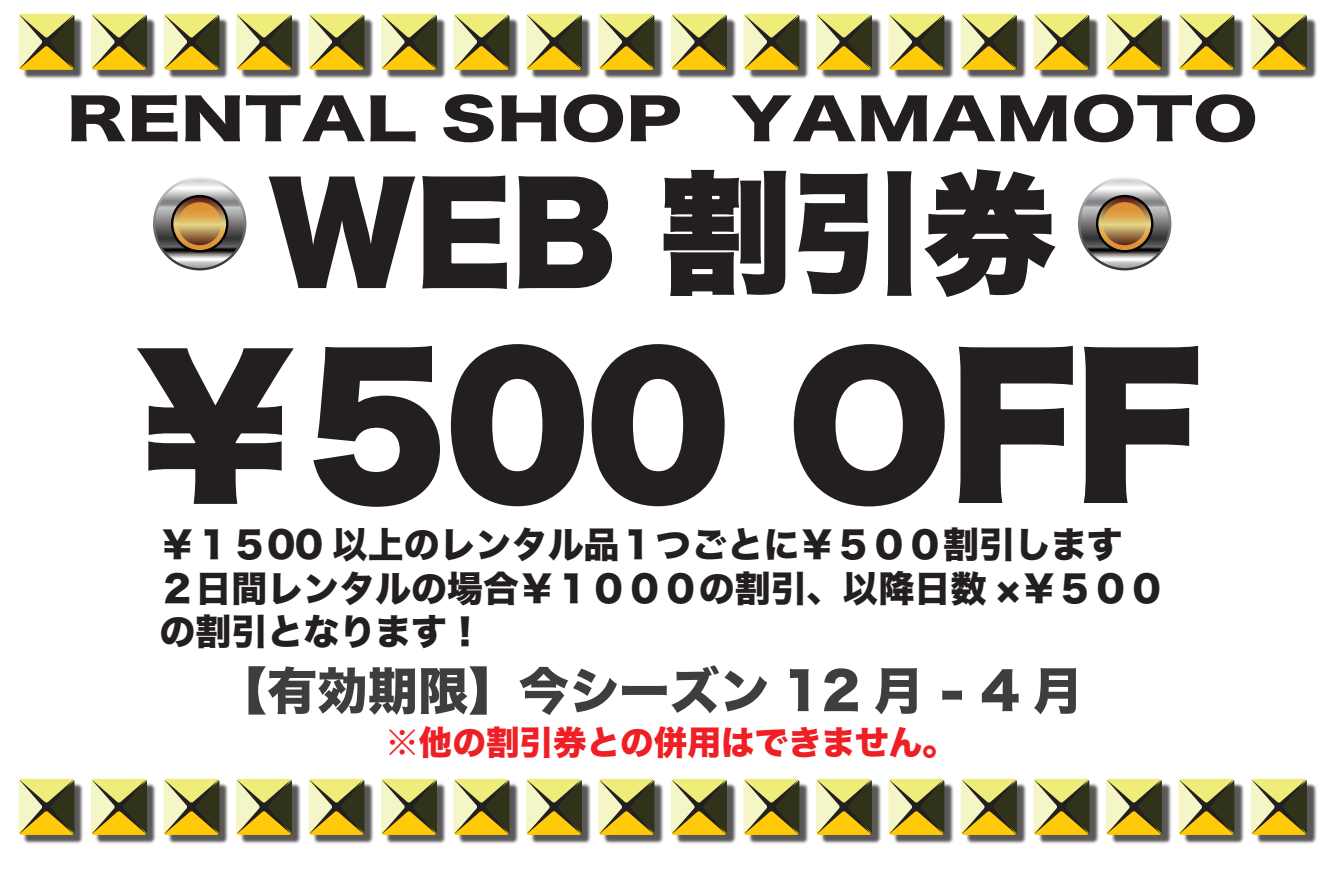
<style>
.page{position:relative;width:1324px;height:881px;background:#fff}
.page>*{position:absolute;margin:0;border:0;box-sizing:border-box;transform-origin:0 0}
.t1{font:182px "Hira Kaku Std W8";color:#231f20}
.t2{font:131.78px "Hira Kaku Std W8";color:#231f20}
.t3{font:55.12px "Hira Kaku Std W8";color:#231f20;scale:1.33 1}
.t4{font:50.4px "Hira Kaku Std W8";color:#3e3e3f}
.t5{font:35.88px/43.1px "Hira Kaku Std W8";color:#231f20}
.t6{font:33.6px "Hira Kaku Std W8";color:#ee2026}
</style>
<div class="page">
<img style="left:23px;top:18px;width:1294px;height:61px">
<svg style="left:18px;top:13px;width:58px;height:58px;background:#aea456"></svg>
<svg style="left:89px;top:13px;width:60px;height:58px;background:#b0a65b"></svg>
<svg style="left:162px;top:13px;width:59px;height:58px;background:#b0a559"></svg>
<svg style="left:234px;top:13px;width:60px;height:58px;background:#b0a65a"></svg>
<svg style="left:307px;top:13px;width:59px;height:58px;background:#b0a559"></svg>
<svg style="left:379px;top:13px;width:60px;height:58px;background:#b0a65b"></svg>
<svg style="left:452px;top:13px;width:59px;height:58px;background:#b0a559"></svg>
<svg style="left:524px;top:13px;width:60px;height:58px;background:#b0a55a"></svg>
<svg style="left:597px;top:13px;width:59px;height:58px;background:#b0a559"></svg>
<svg style="left:669px;top:13px;width:60px;height:58px;background:#b0a55a"></svg>
<svg style="left:887px;top:13px;width:59px;height:58px;background:#b0a559"></svg>
<svg style="left:959px;top:13px;width:59px;height:58px;background:#b1a65a"></svg>
<svg style="left:1032px;top:13px;width:59px;height:58px;background:#b0a559"></svg>
<svg style="left:742px;top:13px;width:59px;height:58px;background:#b0a559"></svg>
<svg style="left:814px;top:13px;width:59px;height:58px;background:#b1a65a"></svg>
<svg style="left:1177px;top:13px;width:59px;height:58px;background:#b0a559"></svg>
<svg style="left:1249px;top:13px;width:59px;height:58px;background:#b1a65a"></svg>
<svg style="left:1104px;top:13px;width:59px;height:58px;background:#b1a65a"></svg>
<img style="left:23px;top:783px;width:1294px;height:61px">
<svg style="left:18px;top:778px;width:58px;height:58px;background:#afa456"></svg>
<svg style="left:89px;top:778px;width:60px;height:58px;background:#b0a65b"></svg>
<svg style="left:162px;top:778px;width:59px;height:58px;background:#b0a559"></svg>
<svg style="left:234px;top:778px;width:60px;height:58px;background:#b0a65b"></svg>
<svg style="left:307px;top:778px;width:59px;height:58px;background:#b0a559"></svg>
<svg style="left:379px;top:778px;width:60px;height:58px;background:#b0a65b"></svg>
<svg style="left:452px;top:778px;width:59px;height:58px;background:#b0a559"></svg>
<svg style="left:524px;top:778px;width:60px;height:58px;background:#b0a65b"></svg>
<svg style="left:597px;top:778px;width:59px;height:58px;background:#b0a559"></svg>
<svg style="left:669px;top:778px;width:60px;height:58px;background:#b0a65b"></svg>
<svg style="left:887px;top:778px;width:59px;height:58px;background:#b0a559"></svg>
<svg style="left:959px;top:778px;width:59px;height:58px;background:#b1a75a"></svg>
<svg style="left:1032px;top:778px;width:59px;height:58px;background:#b0a559"></svg>
<svg style="left:742px;top:778px;width:59px;height:58px;background:#b0a559"></svg>
<svg style="left:814px;top:778px;width:59px;height:58px;background:#b1a75a"></svg>
<svg style="left:1177px;top:778px;width:59px;height:58px;background:#b0a559"></svg>
<svg style="left:1249px;top:778px;width:59px;height:58px;background:#b1a75a"></svg>
<svg style="left:1104px;top:778px;width:59px;height:58px;background:#b1a75a"></svg>
<svg style="left:268px;top:175px;width:239px;height:114px"></svg>
<svg style="left:518px;top:176px;width:94px;height:113px"></svg>
<svg style="left:663px;top:169px;width:124px;height:127px"></svg>
<svg style="left:798px;top:171px;width:114px;height:125px"></svg>
<svg style="left:924px;top:169px;width:132px;height:128px"></svg>
<svg style="left:137px;top:348px;width:157px;height:156px"></svg>
<svg style="left:313px;top:345px;width:127px;height:162px"></svg>
<svg style="left:450px;top:344px;width:275px;height:163px"></svg>
<svg style="left:793px;top:344px;width:152px;height:163px"></svg>
<svg style="left:958px;top:345px;width:115px;height:158px"></svg>
<svg style="left:1083px;top:345px;width:116px;height:158px"></svg>
<svg style="left:153px;top:177px;width:93px;height:93px"></svg>
<div style="left:171px;top:195px;width:57px;height:57px;border:5px solid #030303;border-radius:50%"></div>
<svg style="left:173px;top:197px;width:53px;height:53px"></svg>
<svg style="left:178px;top:202px;width:43px;height:43px"></svg>
<svg style="left:1078px;top:177px;width:93px;height:93px"></svg>
<div style="left:1096px;top:195px;width:57px;height:57px;border:5px solid #030303;border-radius:50%"></div>
<svg style="left:1098px;top:197px;width:53px;height:53px"></svg>
<svg style="left:1103px;top:202px;width:43px;height:43px"></svg>
<h3 class="t3" style="left:67px;top:88px;width:897px">RENTAL SHOP YAMAMOTO</h3>
<h2 class="t2" style="left:269px;top:160px;width:788px">WEB 割引券</h2>
<h1 class="t1" style="left:124px;top:326px;width:1077px">￥500 OFF</h1>
<p class="t5" style="left:160px;top:524px;width:1007px">￥１５00 以上のレンタル品１つごとに￥５００割引します<br>２日間レンタルの場合￥１０００の割引、以降日数 ×￥５００の割引となります！</p>
<h3 class="t4" style="left:217px;top:662px;width:868px">【有効期限】今シーズン 12 月 - 4 月</h3>
<p class="t6" style="left:385px;top:723px;width:572px">※他の割引券との併用はできません。</p>
</div>
